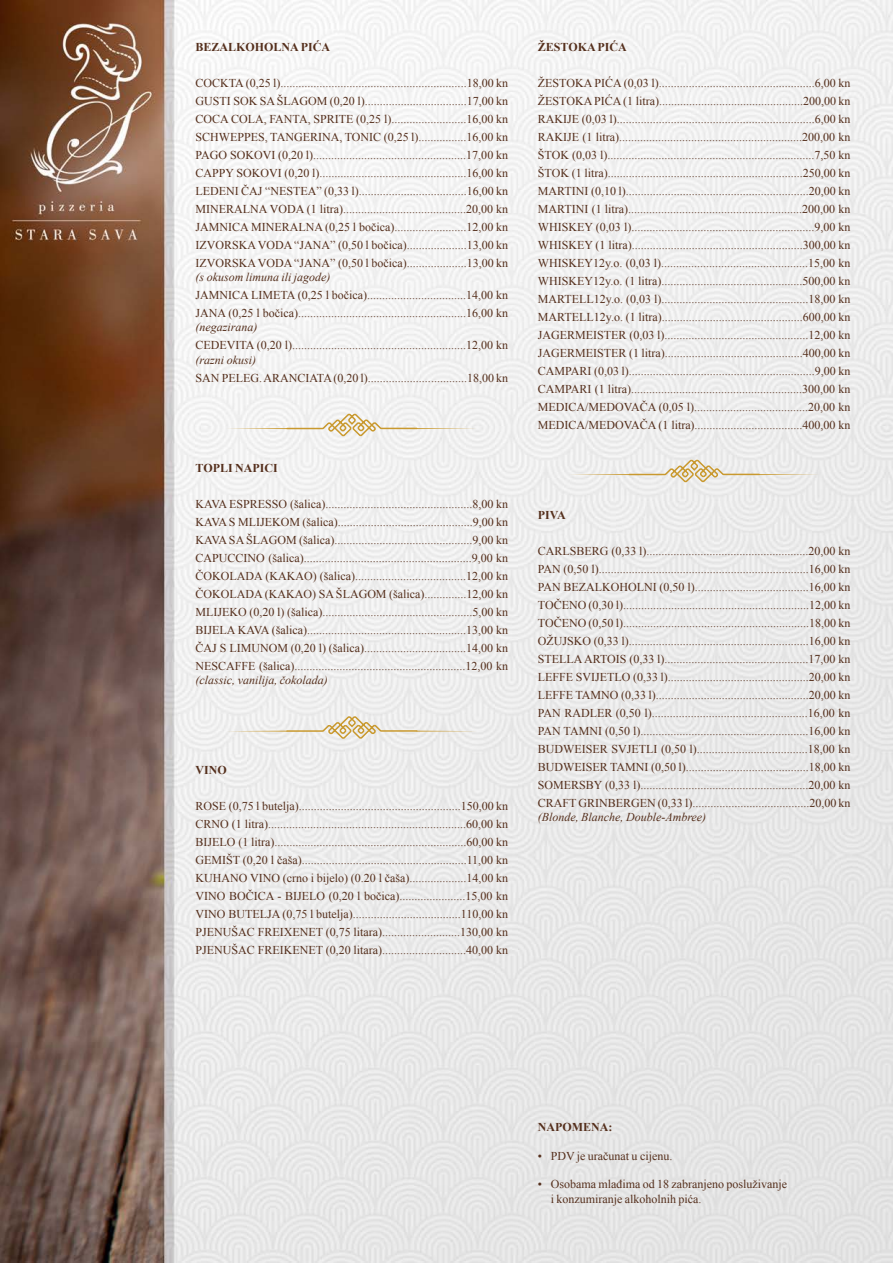
<style>
.page{position:relative;width:893px;height:1263px;background:#fff}
.page>*{position:absolute;margin:0;border:0;box-sizing:border-box;transform-origin:0 0}
.t1{font:12px/18px "Times New Roman";color:#552f1c;text-align:justify}
.t2{font:italic 12px "Times New Roman";color:#552f1c}
.t3{font:700 12px "Times New Roman";color:#552f1c}
</style>
<div class="page">
<img style="left:0;top:0;width:893px;height:1263px">
<svg style="left:226px;top:412px;width:251px;height:26px"></svg>
<svg style="left:226px;top:715px;width:251px;height:25px"></svg>
<svg style="left:569px;top:458px;width:251px;height:26px"></svg>
<p class="t3" style="left:196px;top:38px;width:136px">BEZALKOHOLNA PIĆA</p>
<p class="t1" style="left:196px;top:73px;width:314px">COCKTA (0,25 l)..............................................................18,00 kn GUSTI SOK SA ŠLAGOM (0,20 l)..................................17,00 kn COCA COLA, FANTA, SPRITE (0,25 l).........................16,00 kn SCHWEPPES, TANGERINA, TONIC (0,25 l)................16,00 kn PAGO SOKOVI (0,20 l)...................................................17,00 kn CAPPY SOKOVI (0,20 l).................................................16,00 kn LEDENI ČAJ “NESTEA” (0,33 l)....................................16,00 kn MINERALNA VODA (1 litra).........................................20,00 kn JAMNICA MINERALNA (0,25 l bočica)........................12,00 kn IZVORSKA VODA “JANA” (0,50 l bočica)....................13,00 kn IZVORSKA VODA “JANA” (0,50 l bočica)....................13,00 kn</p>
<p class="t2" style="left:196px;top:269px;width:136px">(s okusom limuna ili jagode)</p>
<p class="t1" style="left:196px;top:286px;width:314px">JAMNICA LIMETA (0,25 l bočica).................................14,00 kn<br>JANA (0,25 l bočica)........................................................16,00 kn</p>
<p class="t2" style="left:196px;top:319px;width:63px">(negazirana)</p>
<p class="t1" style="left:196px;top:336px;width:314px">CEDEVITA (0,20 l)..........................................................12,00 kn</p>
<p class="t2" style="left:196px;top:352px;width:62px">(razni okusi)</p>
<p class="t1" style="left:196px;top:369px;width:314px">SAN PELEG. ARANCIATA (0,20 l).................................18,00 kn</p>
<p class="t3" style="left:196px;top:460px;width:84px">TOPLI NAPICI</p>
<p class="t1" style="left:196px;top:495px;width:314px">KAVA ESPRESSO (šalica).................................................8,00 kn KAVA S MLIJEKOM (šalica).............................................9,00 kn KAVA SA ŠLAGOM (šalica)..............................................9,00 kn CAPUCCINO (šalica)........................................................9,00 kn ČOKOLADA (KAKAO) (šalica).....................................12,00 kn ČOKOLADA (KAKAO) SA ŠLAGOM (šalica)..............12,00 kn MLIJEKO (0,20 l) (šalica)..................................................5,00 kn BIJELA KAVA (šalica).....................................................13,00 kn ČAJ S LIMUNOM (0,20 l) (šalica)..................................14,00 kn NESCAFFE (šalica).........................................................12,00 kn</p>
<p class="t2" style="left:196px;top:672px;width:134px">(classic, vanilija, čokolada)</p>
<p class="t3" style="left:196px;top:762px;width:33px">VINO</p>
<p class="t1" style="left:196px;top:797px;width:314px">ROSE (0,75 l butelja)......................................................150,00 kn CRNO (1 litra)..................................................................60,00 kn BIJELO (1 litra)................................................................60,00 kn GEMIŠT (0,20 l čaša).......................................................11,00 kn KUHANO VINO (crno i bijelo) (0.20 l čaša)...................14,00 kn VINO BOČICA - BIJELO (0,20 l bočica)......................15,00 kn VINO BUTELJA (0,75 l butelja)....................................110,00 kn PJENUŠAC FREIXENET (0,75 litara)..........................130,00 kn PJENUŠAC FREIKENET (0,20 litara)............................40,00 kn</p>
<p class="t3" style="left:538px;top:38px;width:90px">ŽESTOKA PIĆA</p>
<p class="t1" style="left:538px;top:73px;width:314px">ŽESTOKA PIĆA (0,03 l)....................................................6,00 kn ŽESTOKA PIĆA (1 litra)................................................200,00 kn RAKIJE (0,03 l)..................................................................6,00 kn RAKIJE (1 litra).............................................................200,00 kn ŠTOK (0,03 l).....................................................................7,50 kn ŠTOK (1 litra).................................................................250,00 kn MARTINI (0,10 l).............................................................20,00 kn MARTINI (1 litra)..........................................................200,00 kn WHISKEY (0,03 l).............................................................9,00 kn WHISKEY (1 litra).........................................................300,00 kn WHISKEY12y.o. (0,03 l).................................................15,00 kn WHISKEY12y.o. (1 litra)...............................................500,00 kn MARTELL12y.o. (0,03 l).................................................18,00 kn MARTELL12y.o. (1 litra)...............................................600,00 kn JAGERMEISTER (0,03 l)................................................12,00 kn JAGERMEISTER (1 litra)..............................................400,00 kn CAMPARI (0,03 l)..............................................................9,00 kn CAMPARI (1 litra).........................................................300,00 kn MEDICA/MEDOVAČA (0,05 l)......................................20,00 kn MEDICA/MEDOVAČA (1 litra)....................................400,00 kn</p>
<p class="t3" style="left:538px;top:506px;width:29px">PIVA</p>
<p class="t1" style="left:538px;top:541px;width:314px">CARLSBERG (0,33 l)......................................................20,00 kn PAN (0,50 l)......................................................................16,00 kn PAN BEZALKOHOLNI (0,50 l)......................................16,00 kn TOČENO (0,30 l)..............................................................12,00 kn TOČENO (0,50 l)..............................................................18,00 kn OŽUJSKO (0,33 l)............................................................16,00 kn STELLA ARTOIS (0,33 l)................................................17,00 kn LEFFE SVIJETLO (0,33 l)...............................................20,00 kn LEFFE TAMNO (0,33 l)...................................................20,00 kn PAN RADLER (0,50 l)....................................................16,00 kn PAN TAMNI (0,50 l)........................................................16,00 kn BUDWEISER SVJETLI (0,50 l).....................................18,00 kn BUDWEISER TAMNI (0,50 l).........................................18,00 kn SOMERSBY (0,33 l)........................................................20,00 kn CRAFT GRINBERGEN (0,33 l).......................................20,00 kn</p>
<p class="t2" style="left:538px;top:809px;width:170px">(Blonde, Blanche, Double-Ambree)</p>
<p class="t3" style="left:538px;top:1118px;width:76px">NAPOMENA:</p>
<p class="t1" style="left:538px;top:1146px;width:136px">• PDV je uračunat u cijenu.</p>
<p class="t1" style="left:551px;top:1177px;width:238px;line-height:14.4px;text-indent:-13px">• Osobama mlađima od 18 zabranjeno posluživanje i konzumiranje alkoholnih pića.</p>
</div>
